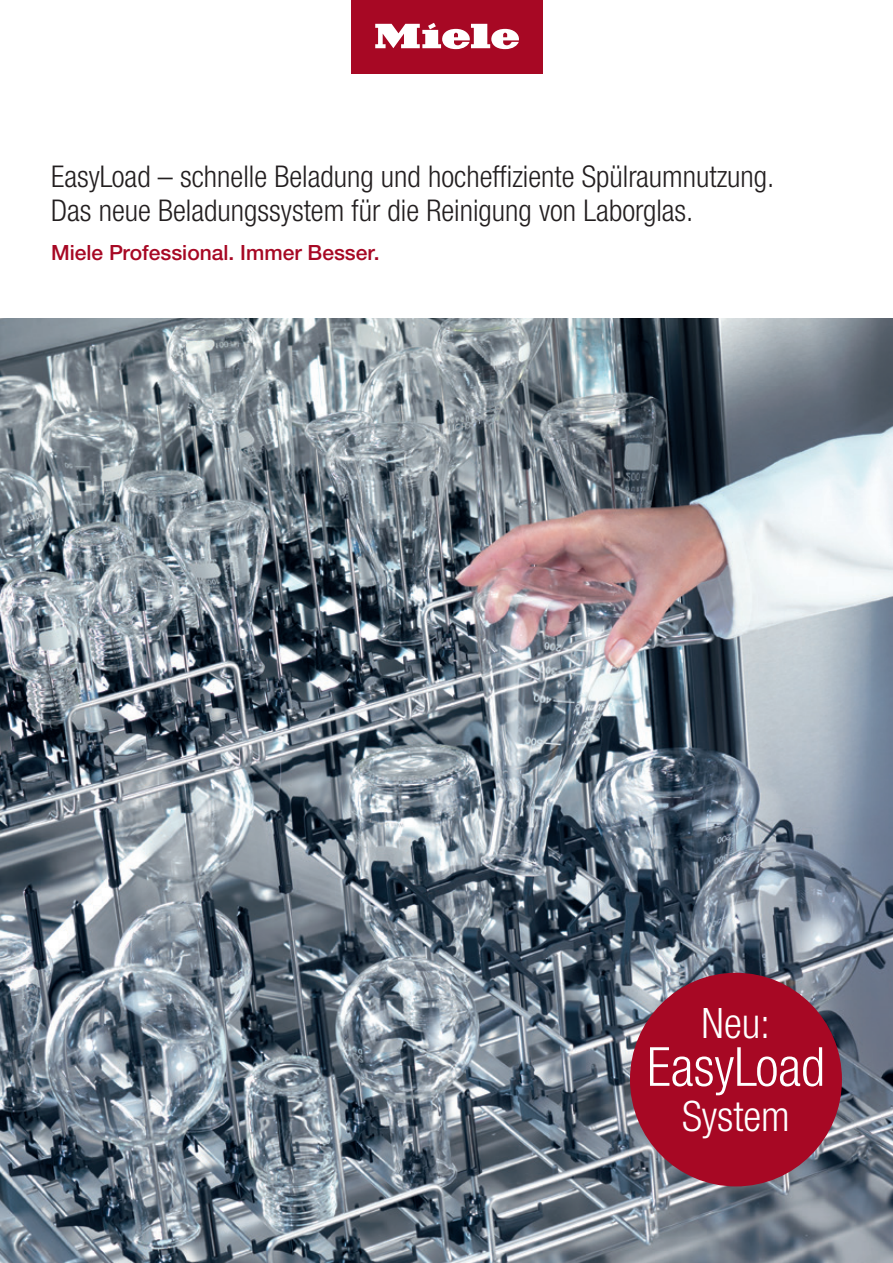
<style>
.page{position:relative;width:893px;height:1263px;background:#fff}
.page>*{position:absolute;margin:0;border:0;box-sizing:border-box;transform-origin:0 0}
.t1{font:300 condensed 54px "Helvetica Neue LTW1 G";color:#fff}
.t2{font:300 condensed 42px "Helvetica Neue LTW1 G";color:#fff}
.t3{font:300 condensed 30px/34px "Helvetica Neue LTW1 G";color:#231f20}
.t4{font:500 21px "Helvetica Neue LTW1 G";color:#a70824}
</style>
<div class="page">
<div style="left:351px;top:0;width:191px;height:73px;background:#a70824"></div>
<svg style="left:375px;top:22px;width:144px;height:27px"></svg>
<img style="left:0;top:319px;width:893px;height:944px">
<div style="left:630px;top:973px;width:212px;height:213px;background:#a70824;border-radius:50%"></div>
<p class="t3" style="left:51px;top:160px;width:725px">EasyLoad – schnelle Beladung und hocheffiziente Spülraumnutzung.<br>Das neue Beladungssystem für die Reinigung von Laborglas.</p>
<p class="t4" style="left:51px;top:239px;width:330px">Miele Professional. Immer Besser.</p>
<h2 class="t2" style="left:702px;top:998px;width:70px">Neu:</h2>
<h1 class="t1" style="left:647px;top:1035px;width:179px">EasyLoad</h1>
<h2 class="t2" style="left:682px;top:1091px;width:109px">System</h2>
</div>
